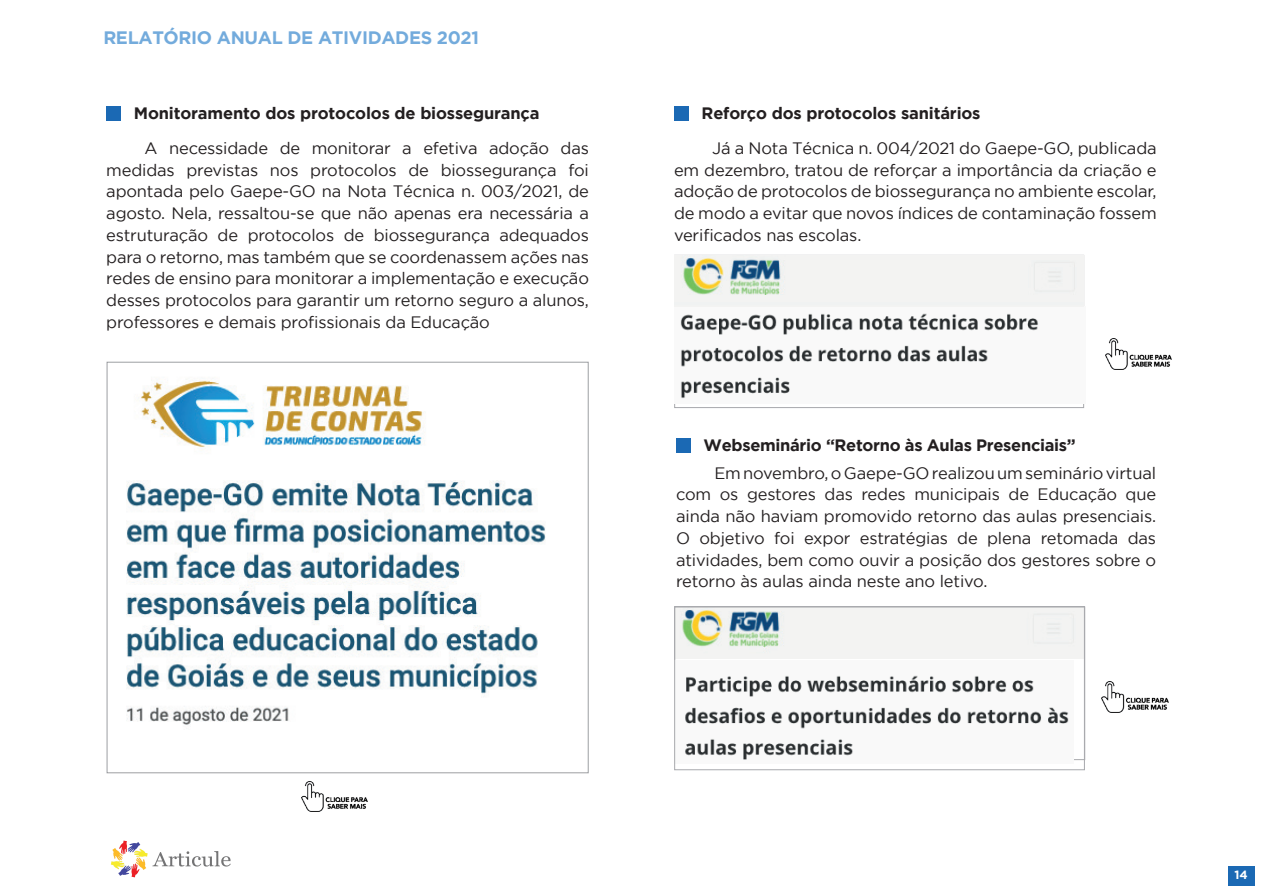
<style>
.page{position:relative;width:1263px;height:893px;background:#fff}
.page>*{position:absolute;margin:0;border:0;box-sizing:border-box;transform-origin:0 0}
.t1{font:700 18px "Gotham";letter-spacing:-.02em;color:#73abdc}
.t2{font:16.5px/21.8px "Gotham";letter-spacing:-.01em;color:#231f20;text-align:justify}
.t3{font:700 16.5px "Gotham";letter-spacing:-.01em;color:#231f20}
.t4{font:700 12px "Gotham";color:#fff}
</style>
<div class="page">
<div style="left:1228px;top:866px;width:27px;height:19px;background:#1b69b4"></div>
<svg style="left:111px;top:841px;width:120px;height:36px"></svg>
<div style="left:674px;top:255px;width:410px;height:153px;background:#fff;border:1px solid #a8a9ad"></div>
<div style="left:107px;top:362px;width:481px;height:411px;background:#fff;border:1px solid #9d9fa2"></div>
<div style="left:106px;top:106px;width:14px;height:15px;background:#1b69b4"></div>
<div style="left:674px;top:106px;width:14px;height:15px;background:#1b69b4"></div>
<img style="left:140px;top:380px;width:285px;height:67px">
<img style="left:126px;top:480px;width:420px;height:245px">
<img style="left:674px;top:255px;width:411px;height:148px">
<div style="left:676px;top:438px;width:14px;height:14px;background:#1b69b4"></div>
<img style="left:676px;top:609px;width:406px;height:49px">
<img style="left:685px;top:675px;width:384px;height:85px">
<div style="left:674px;top:606px;width:410px;height:164px;border:1px solid #a8a9ad"></div>
<img style="left:301px;top:781px;width:67px;height:30px">
<img style="left:1105px;top:339px;width:67px;height:30px">
<img style="left:1102px;top:682px;width:66px;height:30px">
<p class="t1" style="left:103px;top:27px;width:377px">RELATÓRIO ANUAL DE ATIVIDADES 2021</p>
<p class="t3" style="left:134px;top:104px;width:407px">Monitoramento dos protocolos de biossegurança</p>
<p class="t2" style="left:106px;top:137px;width:484px;text-indent:38px">A necessidade de monitorar a efetiva adoção das medidas previstas nos protocolos de biossegurança foi apontada pelo Gaepe-GO na Nota Técnica n. 003/2021, de agosto. Nela, ressaltou-se que não apenas era necessária a estruturação de protocolos de biossegurança adequados para o retorno, mas também que se coordenassem ações nas redes de ensino para monitorar a implementação e execução desses protocolos para garantir um retorno seguro a alunos, professores e demais profissionais da Educação</p>
<p class="t3" style="left:701px;top:104px;width:280px">Reforço dos protocolos sanitários</p>
<p class="t2" style="left:674px;top:137px;width:484px;text-indent:38px">Já a Nota Técnica n. 004/2021 do Gaepe-GO, publicada em dezembro, tratou de reforçar a importância da criação e adoção de protocolos de biossegurança no ambiente escolar, de modo a evitar que novos índices de contaminação fossem verificados nas escolas.</p>
<p class="t3" style="left:704px;top:435px;width:373px">Webseminário “Retorno às Aulas Presenciais”</p>
<p class="t2" style="left:676px;top:462px;width:482px;text-indent:38px">Em novembro, o Gaepe-GO realizou um seminário virtual com os gestores das redes municipais de Educação que ainda não haviam promovido retorno das aulas presenciais.<br>O objetivo foi expor estratégias de plena retomada das atividades, bem como ouvir a posição dos gestores sobre o retorno às aulas ainda neste ano letivo.</p>
<p class="t4" style="left:1234px;top:868px;width:15px">14</p>
</div>
